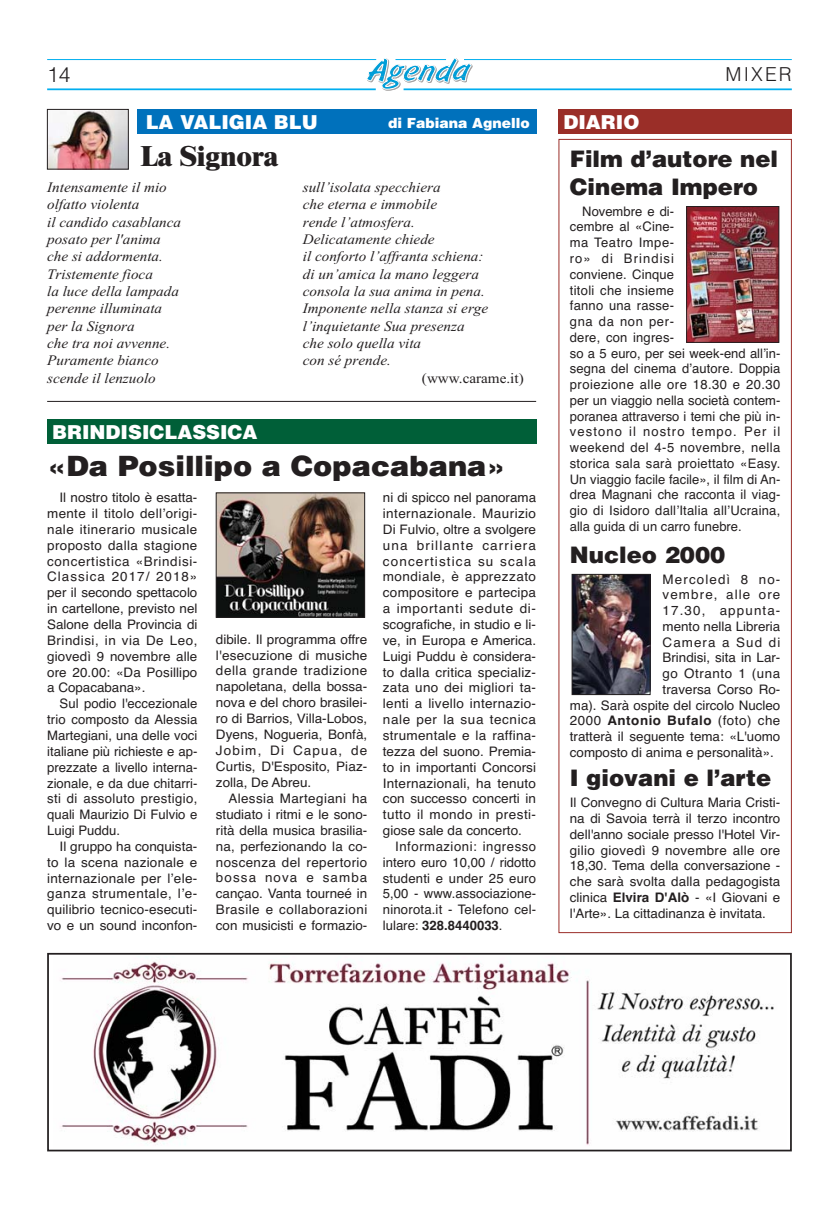
<style>
.page{position:relative;width:839px;height:1211px;background:#fff}
.page>*{position:absolute;margin:0;border:0;box-sizing:border-box;transform-origin:0 0}
.t1{font:900 28px "Helvetica";color:#231f20}
.t2{font:800 28px "Times";color:#231f20}
.t3{font:900 22.75px/28px "Helvetica";color:#231f20}
.t4{font:300 21px "Helvetica";color:#231f20}
.t5{font:900 19.25px "Helvetica";color:#fff}
.t6{font:300 19.25px "Helvetica";letter-spacing:.11em;color:#231f20}
.t7{font:italic 14.35px/17.3px "Times New Roman";color:#231f20;scale:1.05 1}
.t8{font:14.35px "Times New Roman";color:#231f20;scale:1.05 1}
.t9{font:900 14px "Helvetica";color:#fff}
.t10{font:13.12px/15.9px "Helvetica";letter-spacing:.01em;color:#231f20;text-align:justify}
.t11{font:13.12px "Helvetica";letter-spacing:.085em;color:#231f20}
.t12{font:13.12px "Helvetica";letter-spacing:.04em;color:#231f20}
.t13{font:13.12px "Helvetica";letter-spacing:.08em;color:#231f20}
.s1{font-weight:700}
</style>
<div class="page">
<hr style="left:403px;top:88px;width:388px;height:2px;background:#00aeef">
<hr style="left:47px;top:88px;width:328px;height:2px;background:#00aeef">
<hr style="left:464px;top:59px;width:327px;height:1px;background:#00aeef">
<hr style="left:47px;top:59px;width:329px;height:1px;background:#00aeef">
<svg style="left:366px;top:58px;width:106px;height:33px"></svg>
<div style="left:558px;top:109px;width:233px;height:25px;background:#9a2e28"></div>
<div style="left:47px;top:419px;width:489px;height:24px;background:#005f38"></div>
<img style="left:218px;top:494px;width:145px;height:121px">
<div style="left:216px;top:492px;width:149px;height:125px;border:1px solid #231f20"></div>
<img style="left:688px;top:208px;width:89px;height:132px">
<div style="left:686px;top:206px;width:93px;height:136px;border:1px solid #231f20"></div>
<img style="left:573px;top:576px;width:75px;height:116px">
<div style="left:571px;top:574px;width:79px;height:120px;border:1px solid #231f20"></div>
<div style="left:137px;top:109px;width:399px;height:25px;background:#0071bc"></div>
<hr style="left:47px;top:401px;width:489px;height:1px;background:#231f20">
<img style="left:49px;top:111px;width:77px;height:56px">
<div style="left:47px;top:109px;width:81px;height:60px;border:1px solid #231f20"></div>
<img style="left:60px;top:956px;width:714px;height:189px">
<div style="left:47px;top:952px;width:744px;height:199px;border:2px solid #231f20"></div>
<h3 class="t4" style="left:47px;top:66px;width:25px">14</h3>
<h3 class="t6" style="left:725px;top:67px;width:68px">MIXER</h3>
<h3 class="t5" style="left:563px;top:115px;width:77px">DIARIO</h3>
<h2 class="t3" style="left:569px;top:146px;width:210px">Film d’autore nel<br>Cinema Impero</h2>
<p class="t10" style="left:569px;top:204px;width:212px;text-align:left;text-indent:12px">Novembre e di-<br>cembre al «Cine-<br>ma Teatro Impe-<br>ro» di Brindisi<br>conviene. Cinque<br>titoli che insieme<br>fanno una rasse-<br>gna da non per-<br>dere, con ingres-<br>so a 5 euro, per sei week-end allʼin&shy;segna del cinema dʼautore. Doppia proiezione alle ore 18.30 e 20.30 per un viaggio nella società contem&shy;poranea attraverso i temi che più in&shy;vestono il nostro tempo. Per il weekend del 4-5 novembre, nella storica sala sarà proiettato «Easy.<br>Un viaggio facile facile», il film di An&shy;drea Magnani che racconta il viag&shy;gio di Isidoro dallʼItalia allʼUcraina, alla guida di un carro funebre.</p>
<h2 class="t3" style="left:569px;top:542px;width:157px">Nucleo 2000</h2>
<p class="t11" style="left:662px;top:574px;width:119px">Mercoledì 8 no-</p>
<p class="t11" style="left:662px;top:590px;width:119px">vembre, alle ore</p>
<p class="t11" style="left:662px;top:605px;width:119px">17.30, appunta-</p>
<p class="t10" style="left:662px;top:619px;width:119px">mento nella Libreria</p>
<p class="t13" style="left:662px;top:637px;width:119px">Camera a Sud di</p>
<p class="t10" style="left:662px;top:651px;width:119px">Brindisi, sita in Lar-</p>
<p class="t12" style="left:662px;top:668px;width:119px">go Otranto 1 (una</p>
<p class="t10" style="left:662px;top:682px;width:119px">traversa Corso Ro-</p>
<p class="t10" style="left:569px;top:698px;width:212px">ma). Sarà ospite del circolo Nucleo</p>
<p class="t12" style="left:569px;top:716px;width:212px">2000 <span class="s1">Antonio Bufalo</span> (foto) che</p>
<p class="t10" style="left:569px;top:729px;width:212px">tratterà il seguente tema: «L'uomo</p>
<p class="t10" style="left:569px;top:745px;width:205px">composto di anima e personalità».</p>
<h2 class="t3" style="left:569px;top:766px;width:203px">I giovani e l’arte</h2>
<p class="t10" style="left:569px;top:796px;width:212px">Il Convegno di Cultura Maria Cristi&shy;na di Savoia terrà il terzo incontro dell'anno sociale presso l'Hotel Vir&shy;gilio giovedì 9 novembre alle ore 18,30. Tema della conversazione - che sarà svolta dalla pedagogista clinica <span class="s1">Elvira D'Alò</span> - «I Giovani e l'Arte». La cittadinanza è invitata.</p>
<h3 class="t5" style="left:146px;top:115px;width:173px">LA VALIGIA BLU</h3>
<p class="t9" style="left:388px;top:118px;width:143px">di Fabiana Agnello</p>
<h1 class="t2" style="left:141px;top:146px;width:139px">La Signora</h1>
<p class="t7" style="left:47px;top:180px;width:129px">Intensamente il mio olfatto violenta<br>il candido casablanca posato per l'anima che si addormenta.<br>Tristemente fioca<br>la luce della lampada perenne illuminata per la Signora<br>che tra noi avvenne.<br>Puramente bianco scende il lenzuolo</p>
<p class="t7" style="left:303px;top:180px;width:178px">sull’isolata specchiera<br>che eterna e immobile<br>rende l’atmosfera.<br>Delicatamente chiede<br>il conforto l’affranta schiena: di un’amica la mano leggera consola la sua anima in pena.<br>Imponente nella stanza si erge l’inquietante Sua presenza che solo quella vita<br>con sé prende.</p>
<p class="t8" style="left:422px;top:373px;width:98px">(www.carame.it)</p>
<h3 class="t5" style="left:52px;top:425px;width:207px">BRINDISICLASSICA</h3>
<h1 class="t1" style="left:47px;top:456px;width:460px">«Da Posillipo a Copacabana»</h1>
<p class="t10" style="left:47px;top:491px;width:152px;text-indent:12px">Il nostro titolo è esatta&shy;mente il titolo dellʼorigi&shy;nale itinerario musicale proposto dalla stagione concertistica «Brindisi-Classica 2017/ 2018» per il secondo spettacolo in cartellone, previsto nel Salone della Provincia di Brindisi, in via De Leo, giovedì 9 novembre alle ore 20.00: «Da Posillipo a Copacabana».</p>
<p class="t10" style="left:47px;top:697px;width:152px;text-indent:12px">Sul podio l'eccezionale trio composto da Alessia Martegiani, una delle voci italiane più richieste e ap&shy;prezzate a livello interna&shy;zionale, e da due chitarri&shy;sti di assoluto prestigio, quali Maurizio Di Fulvio e Luigi Puddu.</p>
<p class="t10" style="left:47px;top:839px;width:152px;text-indent:12px">Il gruppo ha conquista&shy;to la scena nazionale e internazionale per lʼele&shy;ganza strumentale, lʼe&shy;quilibrio tecnico-esecuti&shy;vo e un sound inconfon-</p>
<p class="t10" style="left:383px;top:491px;width:155px">ni di spicco nel panorama internazionale. Maurizio Di Fulvio, oltre a svolgere una brillante carriera concertistica su scala mondiale, è apprezzato compositore e partecipa a importanti sedute di&shy;scografiche, in studio e li&shy;ve, in Europa e America.<br>Luigi Puddu è considera&shy;to dalla critica specializ&shy;zata uno dei migliori ta&shy;lenti a livello internazio&shy;nale per la sua tecnica strumentale e la raffina&shy;tezza del suono. Premia&shy;to in importanti Concorsi Internazionali, ha tenuto con successo concerti in tutto il mondo in presti&shy;giose sale da concerto.</p>
<p class="t10" style="left:383px;top:839px;width:155px;text-indent:12px">Informazioni: ingresso intero euro 10,00 / ridotto studenti e under 25 euro 5,00 - www.associazione&shy;ninorota.it - Telefono cel&shy;lulare: <span class="s1">328.8440033</span>.</p>
<p class="t10" style="left:216px;top:632px;width:153px">dibile. Il programma offre l'esecuzione di musiche della grande tradizione napoletana, della bossa&shy;nova e del choro brasilei&shy;ro di Barrios, Villa-Lobos, Dyens, Nogueria, Bonfà, Jobim, Di Capua, de Curtis, D'Esposito, Piaz&shy;zolla, De Abreu.</p>
<p class="t10" style="left:216px;top:791px;width:153px;text-indent:12px">Alessia Martegiani ha studiato i ritmi e le sono&shy;rità della musica brasilia&shy;na, perfezionando la co&shy;noscenza del repertorio bossa nova e samba cançao. Vanta tourneé in Brasile e collaborazioni con musicisti e formazio-</p>
</div>
